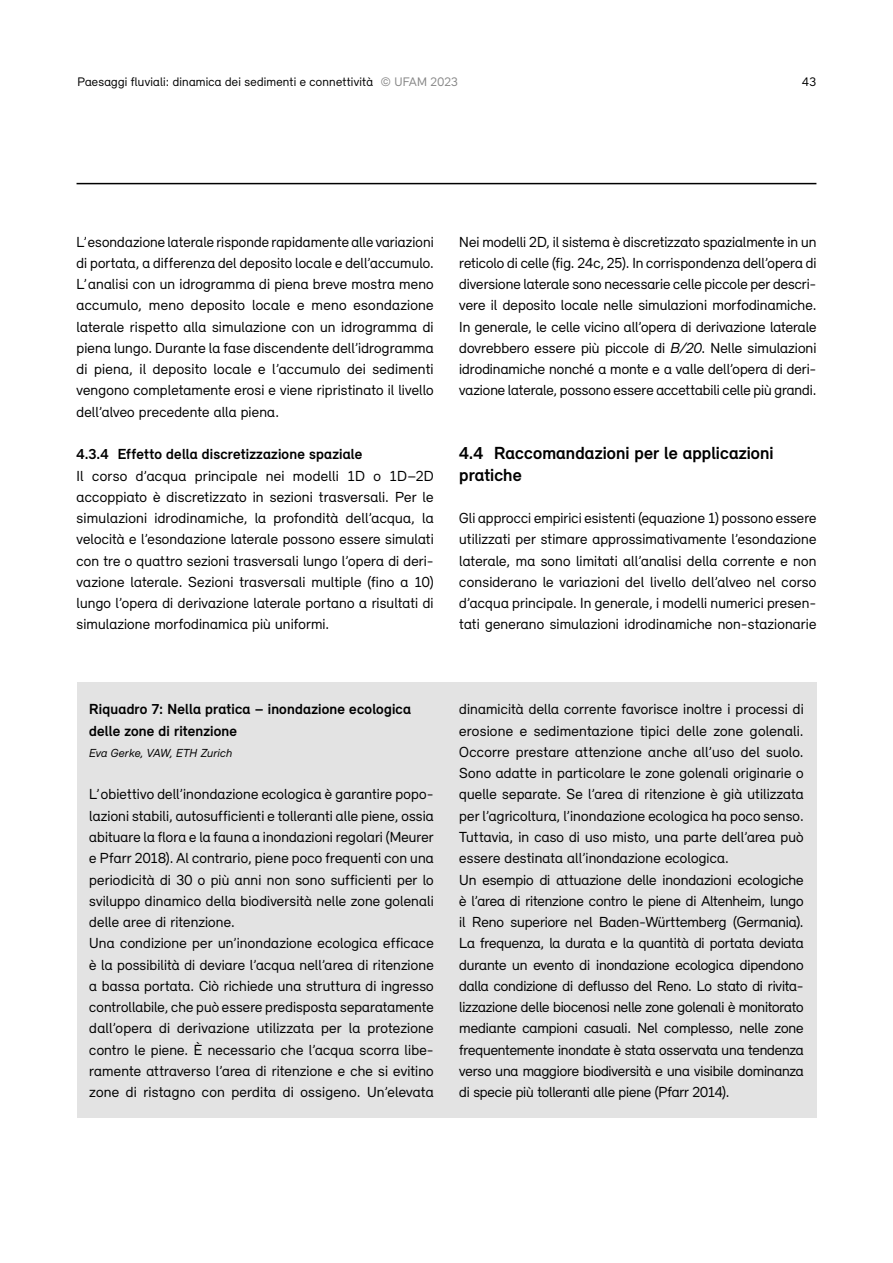
<style>
.page{position:relative;width:893px;height:1263px;background:#fff}
.page>*{position:absolute;margin:0;border:0;box-sizing:border-box;transform-origin:0 0}
._07_Titel_nr{font:700 18px/21.3px "Relevant";letter-spacing:.005em;color:#000}
._07_Grundtext{font:15px/21.3px "Relevant";letter-spacing:.005em;color:#000;text-align:justify}
._07_Grundtext_o_Abst{font:15px/21.3px "Relevant";letter-spacing:.01em;color:#000;text-align:justify}
._07_Untertitel{font:700 15px/21.3px "Relevant";letter-spacing:.01em;color:#000}
._07_Untertitel_nr_St{font:700 15px "Relevant";letter-spacing:.01em;color:#000}
.t1{font:12.75px "Relevant";letter-spacing:.015em;color:#000}
._08_Legende_Text{font:italic 12px "Relevant";letter-spacing:.015em;color:#000}
.s1{color:#878787}
.s2{font-style:italic}
</style>
<div class="page">
<hr style="left:77px;top:183px;width:739px;height:1px;background:#000">
<div style="left:77px;top:682px;width:739px;height:436px;background:#e3e3e3"></div>
<p class="t1" style="left:77px;top:74px;width:382px">Paesaggi fluviali: dinamica dei sedimenti e connettività <span class="s1">© UFAM 2023</span></p>
<p class="t1" style="left:802px;top:74px;width:15px">43</p>
<p class="_07_Grundtext" style="left:77px;top:231px;width:359px">L’esondazione laterale risponde rapidamente alle variazioni di portata, a differenza del deposito locale e dell’accumulo.<br>L’analisi con un idrogramma di piena breve mostra meno accumulo, meno deposito locale e meno esondazione laterale rispetto alla simulazione con un idrogramma di piena lungo. Durante la fase discendente dell’idrogramma di piena, il deposito locale e l’accumulo dei sedimenti vengono completamente erosi e viene ripristinato il livello dell’alveo precedente alla piena.</p>
<p class="_07_Untertitel_nr_St" style="left:77px;top:445px;width:287px">4.3.4 Effetto della discretizzazione spaziale</p>
<p class="_07_Grundtext" style="left:77px;top:465px;width:359px">Il corso d’acqua principale nei modelli 1D o 1D–2D accoppiato è discretizzato in sezioni trasversali. Per le simulazioni idrodinamiche, la profondità dell’acqua, la velocità e l’esondazione laterale possono essere simulati con tre o quattro sezioni trasversali lungo l’opera di deri&shy;vazione laterale. Sezioni trasversali multiple (fino a 10) lungo l’opera di derivazione laterale portano a risultati di simulazione morfodinamica più uniformi.</p>
<p class="_07_Grundtext" style="left:459px;top:231px;width:359px">Nei modelli 2D, il sistema è discretizzato spazialmente in un reticolo di celle (fig. 24c, 25). In corrispondenza dell’opera di diversione laterale sono necessarie celle piccole per descri&shy;vere il deposito locale nelle simulazioni morfodinamiche.<br>In generale, le celle vicino all’opera di derivazione laterale dovrebbero essere più piccole di <span class="s2">B/20</span>. Nelle simulazioni idrodinamiche nonché a monte e a valle dell’opera di deri&shy;vazione laterale, possono essere accettabili celle più grandi.</p>
<h2 class="_07_Titel_nr" style="left:459px;top:442px;width:316px">4.4 Raccomandazioni per le applicazioni pratiche</h2>
<p class="_07_Grundtext" style="left:459px;top:507px;width:359px">Gli approcci empirici esistenti (equazione 1) possono essere utilizzati per stimare approssimativamente l’esondazione laterale, ma sono limitati all’analisi della corrente e non considerano le variazioni del livello dell’alveo nel corso d’acqua principale. In generale, i modelli numerici presen&shy;tati generano simulazioni idrodinamiche non-stazionarie</p>
<h3 class="_07_Untertitel" style="left:89px;top:698px;width:323px">Riquadro 7: Nella pratica – inondazione ecologica delle zone di ritenzione</h3>
<p class="_08_Legende_Text" style="left:89px;top:744px;width:144px">Eva Gerke, VAW, ETH Zurich</p>
<p class="_07_Grundtext_o_Abst" style="left:89px;top:783px;width:346px">L’obiettivo dell’inondazione ecologica è garantire popo&shy;lazioni stabili, autosufficienti e tolleranti alle piene, ossia abituare la flora e la fauna a inondazioni regolari (Meurer e Pfarr 2018). Al contrario, piene poco frequenti con una periodicità di 30 o più anni non sono sufficienti per lo sviluppo dinamico della biodiversità nelle zone golenali delle aree di ritenzione.</p>
<p class="_07_Grundtext_o_Abst" style="left:89px;top:932px;width:346px">Una condizione per un’inondazione ecologica efficace è la possibilità di deviare l’acqua nell’area di ritenzione a bassa portata. Ciò richiede una struttura di ingresso controllabile, che può essere predisposta separatamente dall’opera di derivazione utilizzata per la protezione contro le piene. È necessario che l’acqua scorra libe&shy;ramente attraverso l’area di ritenzione e che si evitino zone di ristagno con perdita di ossigeno. Un’elevata</p>
<p class="_07_Grundtext_o_Abst" style="left:459px;top:698px;width:346px">dinamicità della corrente favorisce inoltre i processi di erosione e sedimentazione tipici delle zone golenali.<br>Occorre prestare attenzione anche all’uso del suolo.<br>Sono adatte in particolare le zone golenali originarie o quelle separate. Se l’area di ritenzione è già utilizzata per l’agricoltura, l’inondazione ecologica ha poco senso.<br>Tuttavia, in caso di uso misto, una parte dell’area può essere destinata all’inondazione ecologica.</p>
<p class="_07_Grundtext" style="left:459px;top:868px;width:346px">Un esempio di attuazione delle inondazioni ecologiche è l’area di ritenzione contro le piene di Altenheim, lungo il Reno superiore nel Baden-Württemberg (Germania).<br>La frequenza, la durata e la quantità di portata deviata durante un evento di inondazione ecologica dipendono dalla condizione di deflusso del Reno. Lo stato di rivita&shy;lizzazione delle biocenosi nelle zone golenali è monitorato mediante campioni casuali. Nel complesso, nelle zone frequentemente inondate è stata osservata una tendenza verso una maggiore biodiversità e una visibile dominanza di specie più tolleranti alle piene (Pfarr 2014).</p>
</div>
